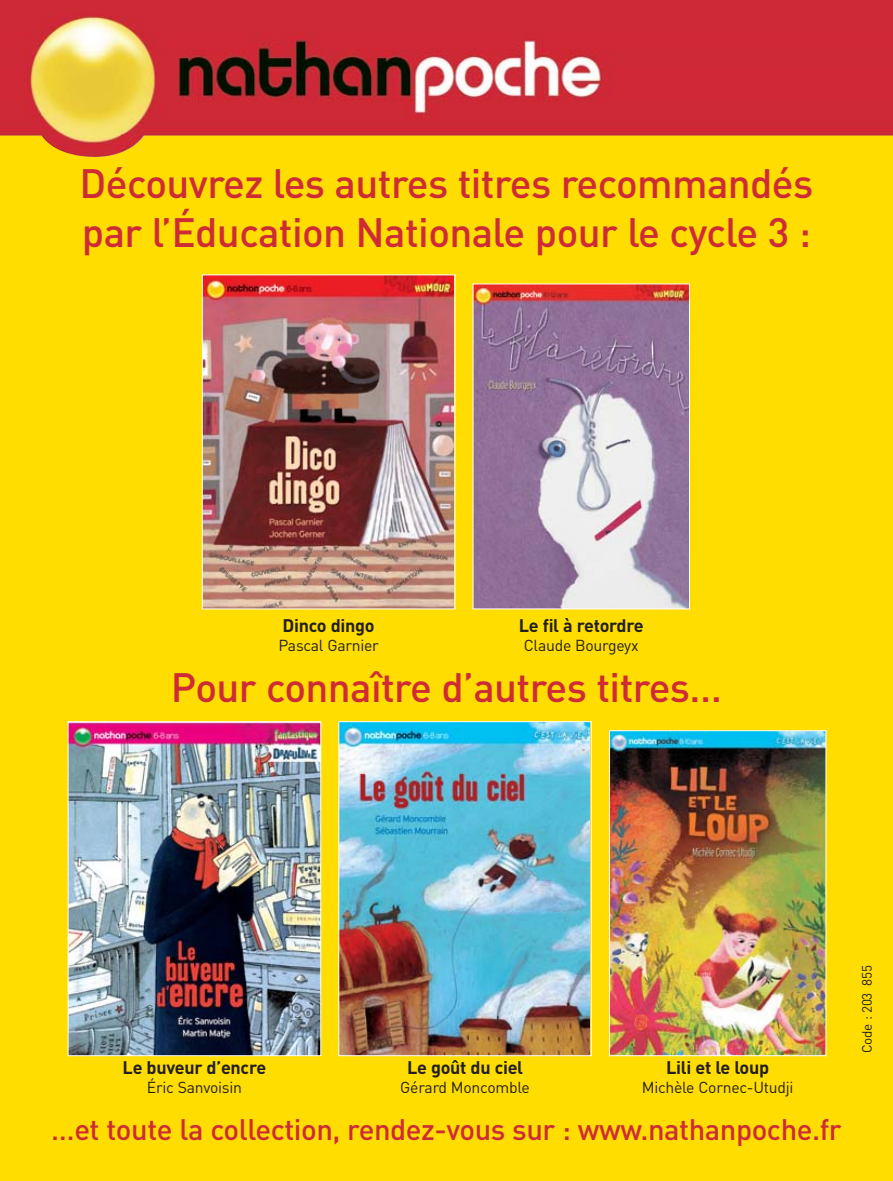
<style>
.page{position:relative;width:893px;height:1181px;background:#fff}
.page>*{position:absolute;margin:0;border:0;box-sizing:border-box;transform-origin:0 0}
.t1{font:500 40.5px/49.3px "DIN";letter-spacing:-.015em;color:#ce2b37}
.t2{font:500 29.25px "DIN";letter-spacing:-.015em;color:#ce2b37}
.t3{font:700 18px "DIN";letter-spacing:-.015em;color:#231f20}
.t4{font:15.75px "DIN";letter-spacing:-.015em;color:#231f20}
.t5{font:13.5px "DIN";letter-spacing:-.015em;color:#231f20}
</style>
<div class="page">
<img style="left:0;top:0;width:892px;height:1180px">
<p class="t1" style="left:80px;top:163px;width:735px">Découvrez les autres titres recommandés par l’Éducation Nationale pour le cycle 3 :</p>
<p class="t3" style="left:282px;top:619px;width:93px">Dinco dingo</p>
<p class="t4" style="left:278px;top:640px;width:102px">Pascal Garnier</p>
<p class="t3" style="left:518px;top:619px;width:126px">Le fil à retordre</p>
<p class="t4" style="left:523px;top:640px;width:116px">Claude Bourgeyx</p>
<p class="t1" style="left:171px;top:667px;width:552px">Pour connaître d’autres titres…</p>
<p class="t3" style="left:123px;top:1060px;width:145px">Le buveur d’encre</p>
<p class="t4" style="left:147px;top:1081px;width:97px">Éric Sanvoisin</p>
<p class="t3" style="left:407px;top:1060px;width:117px">Le goût du ciel</p>
<p class="t4" style="left:400px;top:1081px;width:131px">Gérard Moncomble</p>
<p class="t3" style="left:666px;top:1060px;width:104px">Lili et le loup</p>
<p class="t4" style="left:641px;top:1081px;width:153px">Michèle Cornec-Utudji</p>
<p class="t2" style="left:51px;top:1118px;width:791px">…et toute la collection, rendez-vous sur : www.nathanpoche.fr</p>
<p class="t5" style="left:861px;top:1052px;width:90px;rotate:-90deg">Code : 203 855</p>
</div>
